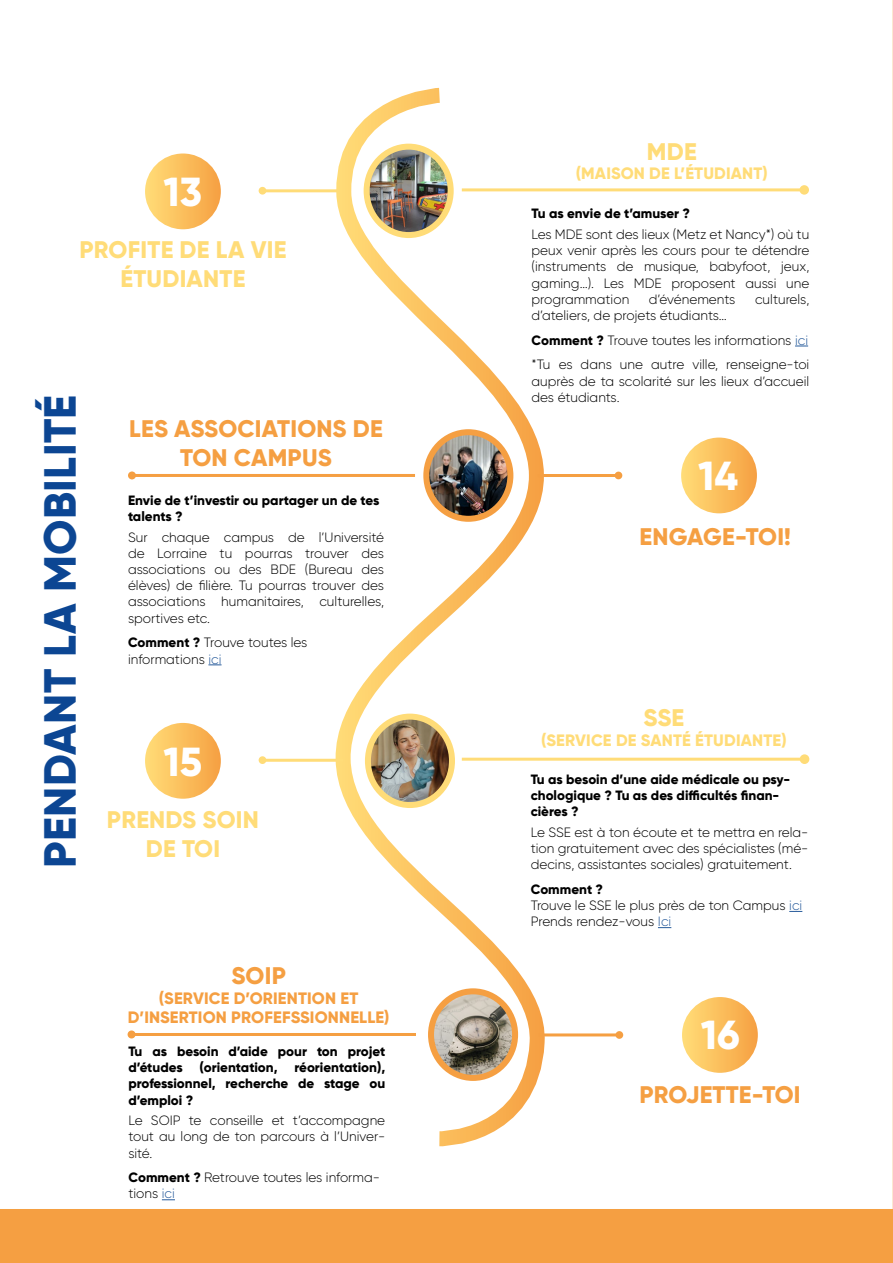
<style>
.page{position:relative;width:893px;height:1263px;background:#fff}
.page>*{position:absolute;margin:0;border:0;box-sizing:border-box;transform-origin:0 0}
.t1{font:800 45px "Gilroy";letter-spacing:.01em;color:#0c4693}
.t2{font:800 40.5px "Gilroy";color:#fff}
.t3{font:800 24px/28.8px "Gilroy";letter-spacing:.005em;color:#f59f42;text-align:center}
.t4{font:800 24px/28.8px "Gilroy";letter-spacing:.01em;color:#ffdc78;text-align:center}
.t5{font:800 16.5px/19.8px "Gilroy";letter-spacing:.01em;color:#f59f42;text-align:center}
.t6{font:800 16.5px "Gilroy";letter-spacing:.01em;color:#ffdc78}
.t7{font:300 13.5px/16.2px "Gilroy";color:#000}
.t8{font:800 13.5px/16.2px "Gilroy";color:#000}
.s1{font-weight:800}
.s2{color:#275b9b}
</style>
<div class="page">
<hr style="left:262px;top:189px;width:81px;height:3px;background:#ffdc78">
<svg style="left:330px;top:87px;width:222px;height:1060px"></svg>
<div style="left:145px;top:153px;width:76px;height:76px;background:linear-gradient(to right,#ffdd78,#f6a347);border-radius:38px"></div>
<div style="left:259px;top:187px;width:7px;height:8px;background:#ffdc78;border-radius:50%"></div>
<hr style="left:538px;top:474px;width:80px;height:3px;background:#f59f42">
<div style="left:615px;top:472px;width:7px;height:7px;background:#f59f42;border-radius:50%"></div>
<div style="left:681px;top:438px;width:76px;height:75px;background:linear-gradient(to right,#ffdd79,#f6a244);border-radius:38px"></div>
<hr style="left:132px;top:474px;width:283px;height:3px;background:#f59f42">
<div style="left:128px;top:471px;width:8px;height:8px;background:#f59f42;border-radius:50%"></div>
<svg style="left:208px;top:664px;width:14px;height:1px"></svg>
<hr style="left:462px;top:188px;width:342px;height:3px;background:#ffdc78">
<svg style="left:795px;top:346px;width:13px;height:1px"></svg>
<hr style="left:262px;top:759px;width:81px;height:3px;background:#ffdc78">
<div style="left:145px;top:723px;width:76px;height:76px;background:linear-gradient(to right,#fd7,#f6a348);border-radius:38px"></div>
<div style="left:259px;top:756px;width:7px;height:8px;background:#ffdc78;border-radius:50%"></div>
<hr style="left:462px;top:758px;width:342px;height:3px;background:#ffdc78">
<div style="left:800px;top:754px;width:9px;height:10px;background:#ffdc78;border-radius:50%"></div>
<svg style="left:789px;top:911px;width:13px;height:1px"></svg>
<svg style="left:658px;top:927px;width:13px;height:1px"></svg>
<hr style="left:539px;top:1033px;width:80px;height:3px;background:#f59f42">
<div style="left:615px;top:1031px;width:8px;height:8px;background:#f59f42;border-radius:50%"></div>
<div style="left:682px;top:997px;width:76px;height:76px;background:linear-gradient(to right,#fd7,#f6a347);border-radius:38px"></div>
<hr style="left:132px;top:1033px;width:284px;height:3px;background:#f59f42">
<div style="left:128px;top:1030px;width:8px;height:8px;background:#f59f42;border-radius:50%"></div>
<svg style="left:162px;top:1199px;width:13px;height:1px"></svg>
<div style="left:0;top:1210px;width:892px;height:52px;background:#f59f42"></div>
<div style="left:0;top:1209px;width:893px;height:54px;border:2px solid #f59f42"></div>
<svg style="left:892px;top:0;width:1px;height:1263px"></svg>
<img style="left:370px;top:717px;width:82px;height:88px">
<div style="left:365px;top:714px;width:90px;height:94px;border:6px solid #ffdc78;border-radius:50%"></div>
<img style="left:431px;top:991px;width:84px;height:87px">
<div style="left:428px;top:988px;width:90px;height:93px;border:6px solid #f59f42;border-radius:50%"></div>
<img style="left:367px;top:147px;width:84px;height:88px">
<div style="left:364px;top:144px;width:90px;height:94px;border:6px solid #ffdc78;border-radius:50%"></div>
<img style="left:426px;top:433px;width:84px;height:86px">
<div style="left:423px;top:429px;width:90px;height:93px;border:6px solid #f59f42;border-radius:50%"></div>
<div style="left:799px;top:185px;width:10px;height:10px;background:#ffdc78;border-radius:50%"></div>
<h2 class="t2" style="left:163px;top:166px;width:40px">13</h2>
<h3 class="t4" style="left:79px;top:235px;width:208px">PROFITE DE LA VIE<br>ÉTUDIANTE</h3>
<h1 class="t1" style="left:32px;top:868px;width:475px;rotate:-90deg">PENDANT LA MOBILITÉ</h1>
<h3 class="t3" style="left:129px;top:414px;width:255px">LES ASSOCIATIONS DE<br>TON CAMPUS</h3>
<p class="t8" style="left:128px;top:492px;width:253px">Envie de t’investir ou partager un de tes talents ?</p>
<p class="t7" style="left:128px;top:529px;width:258px;text-align:justify">Sur chaque campus de l’Université de Lorraine tu pourras trouver des associations ou des BDE (Bureau des élèves) de filière. Tu pourras trouver des associations humanitaires, culturelles, sportives etc.</p>
<p class="t7" style="left:128px;top:634px;width:181px"><span class="s1">Comment ?</span> Trouve toutes les informations <span class="s2">ici</span></p>
<h2 class="t2" style="left:175px;top:733px;width:34px">11</h2>
<h2 class="t2" style="left:164px;top:737px;width:40px">15</h2>
<h3 class="t4" style="left:107px;top:805px;width:153px">PRENDS SOIN</h3>
<h3 class="t4" style="left:146px;top:834px;width:76px">DE TOI</h3>
<h3 class="t3" style="left:231px;top:961px;width:56px">SOIP</h3>
<p class="t5" style="left:128px;top:988px;width:263px">(SERVICE D’ORIENTION ET<br>D’INSERTION PROFEFSSIONNELLE)</p>
<p class="t8" style="left:128px;top:1043px;width:258px;text-align:justify">Tu as besoin d’aide pour ton projet d’études (orientation, réorientation), professionnel, recherche de stage ou d’emploi ?</p>
<p class="t7" style="left:128px;top:1112px;width:258px;text-align:justify">Le SOIP te conseille et t’accompagne tout au long de ton parcours à l’Univer&shy;sité.</p>
<p class="t7" style="left:128px;top:1169px;width:253px"><span class="s1">Comment ?</span> Retrouve toutes les informa&shy;tions <span class="s2">ici</span></p>
<h3 class="t4" style="left:647px;top:137px;width:51px">MDE</h3>
<p class="t6" style="left:576px;top:163px;width:193px">(MAISON DE L’ÉTUDIANT)</p>
<p class="t8" style="left:531px;top:206px;width:160px">Tu as envie de t’amuser ?</p>
<p class="t7" style="left:531px;top:226px;width:279px;text-align:justify">Les MDE sont des lieux (Metz et Nancy*) où tu peux venir après les cours pour te détendre (instruments de musique, babyfoot, jeux, gaming…). Les MDE proposent aussi une programmation</p>
<p class="t7" style="left:649px;top:291px;width:88px">d’événements</p>
<p class="t7" style="left:755px;top:291px;width:56px">culturels,</p>
<p class="t7" style="left:531px;top:303px;width:279px;line-height:24.8px">d’ateliers, de projets étudiants…<br><span class="s1">Comment ?</span> Trouve toutes les informations <span class="s2">ici </span>*Tu es dans une autre ville, renseigne-toi</p>
<p class="t7" style="left:531px;top:373px;width:279px">auprès de ta scolarité sur les lieux d’accueil des étudiants.</p>
<h2 class="t2" style="left:698px;top:450px;width:41px">14</h2>
<h3 class="t3" style="left:639px;top:522px;width:153px">ENGAGE-TOI!</h3>
<h3 class="t4" style="left:643px;top:703px;width:42px">SSE</h3>
<p class="t6" style="left:541px;top:730px;width:247px">(SERVICE DE SANTÉ ÉTUDIANTE)</p>
<p class="t8" style="left:531px;top:771px;width:261px">Tu as besoin d’une aide médicale ou psy&shy;chologique ? Tu as des difficultés finan&shy;cières ?</p>
<p class="t7" style="left:531px;top:824px;width:279px;text-align:justify">Le SSE est à ton écoute et te mettra en rela&shy;tion gratuitement avec des spécialistes (mé&shy;decins, assistantes sociales) gratuitement.</p>
<p class="t7" style="left:531px;top:881px;width:273px"><span class="s1">Comment ?<br></span>Trouve le SSE le plus près de ton Campus <span class="s2">ici<br></span>Prends rendez-vous <span class="s2">Ici</span></p>
<h2 class="t2" style="left:701px;top:1010px;width:41px">16</h2>
<h3 class="t3" style="left:639px;top:1080px;width:163px">PROJETTE-TOI</h3>
</div>
